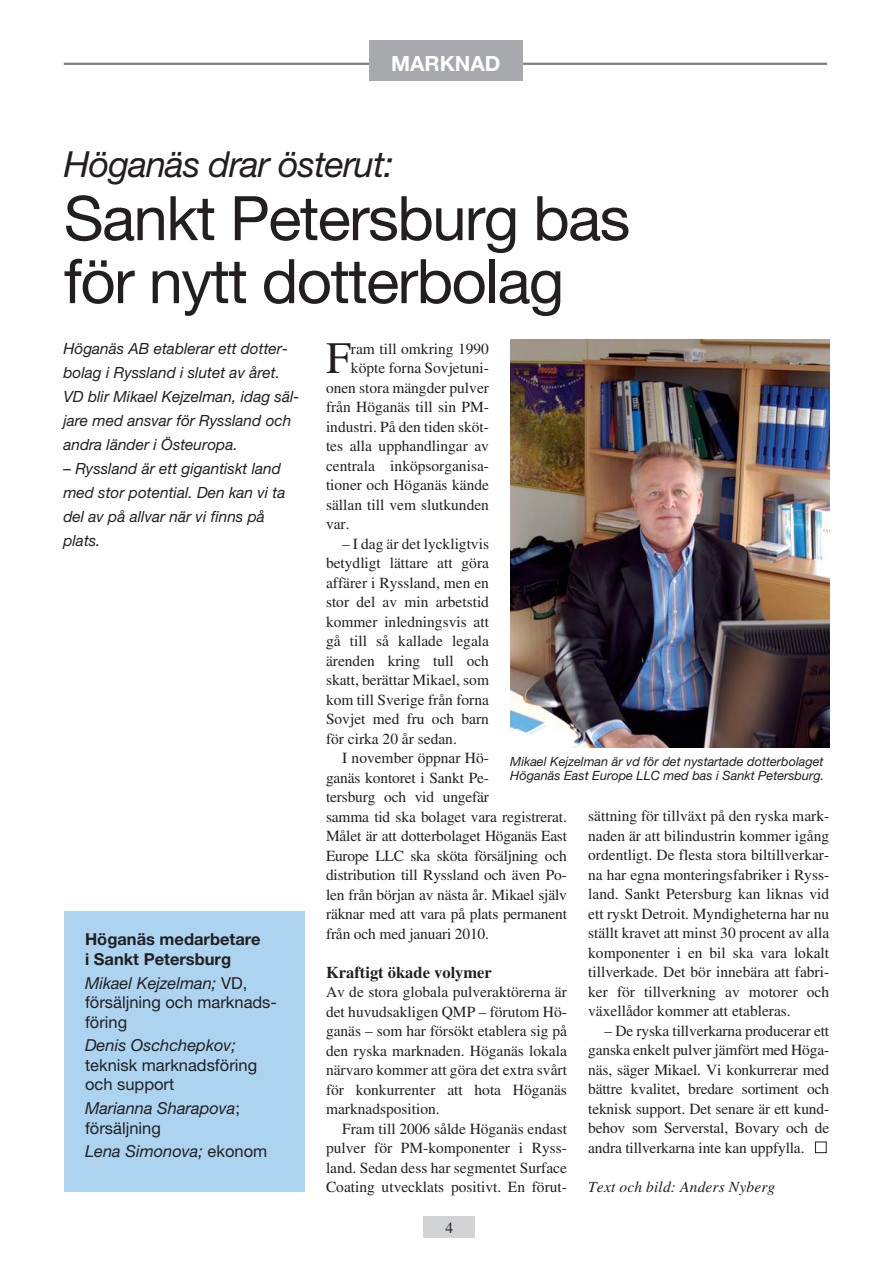
<style>
.page{position:relative;width:893px;height:1263px;background:#fff}
.page>*{position:absolute;margin:0;border:0;box-sizing:border-box;transform-origin:0 0}
.t1{font:61.5px/63px "Helvetica Neue";letter-spacing:-.025em;color:#231f20}
.t2{font:44.85px "Times";color:#231f20}
.t3{font:italic 36px "Helvetica Neue";letter-spacing:-.025em;color:#231f20}
.t4{font:700 21px "Helvetica Neue";color:#fff}
.t5{font:16.5px/19.5px "Helvetica Neue";color:#231f20}
.t6{font:italic 16.5px/19.5px "Helvetica Neue";color:#231f20}
.t7{font:700 16.5px/19.5px "Helvetica Neue";color:#231f20}
.t8{font:700 16.5px "Times";color:#231f20}
.t9{font:15.45px/19.5px "Times";color:#231f20;text-align:justify}
.t10{font:italic 15.45px/24px "Helvetica Neue";color:#231f20}
.t11{font:italic 15.45px "Times";letter-spacing:.01em;color:#231f20}
.t12{font:italic 12.75px/14.2px "Helvetica Neue";color:#231f20}
.s1{font-style:italic}
.s2{font-style:normal}
</style>
<div class="page">
<div style="left:424px;top:1216px;width:51px;height:21px;background:#d1d3d4"></div>
<img style="left:510px;top:339px;width:319px;height:408px">
<div style="left:64px;top:911px;width:241px;height:281px;background:#acd4f1"></div>
<hr style="left:64px;top:63px;width:763px;height:2px;background:#808285">
<div style="left:369px;top:40px;width:153px;height:41px;background:#a7a9ac"></div>
<h3 class="t4" style="left:391px;top:56px;width:111px">MARKNAD</h3>
<h3 class="t3" style="left:64px;top:151px;width:332px">Höganäs drar österut:</h3>
<h1 class="t1" style="left:64px;top:193px;width:568px">Sankt Petersburg bas för nytt dotterbolag</h1>
<p class="t10" style="left:63px;top:338px;width:238px">Höganäs AB etablerar ett dotter&shy;bolag i Ryssland i slutet av året.<br>VD blir Mikael Kejzelman, idag säl&shy;jare med ansvar för Ryssland och andra länder i Östeuropa.</p>
<p class="t10" style="left:63px;top:458px;width:224px">– Ryssland är ett gigantiskt land med stor potential. Den kan vi ta del av på allvar när vi finns på plats.</p>
<h2 class="t2" style="left:326px;top:342px;width:26px">F</h2>
<p class="t9" style="left:351px;top:340px;width:140px">ram till omkring 1990</p>
<p class="t9" style="left:351px;top:360px;width:140px">köpte forna Sovjetuni-</p>
<p class="t9" style="left:326px;top:379px;width:164px">onen stora mängder pulver</p>
<p class="t9" style="left:326px;top:399px;width:164px">från Höganäs till sin PM-</p>
<p class="t9" style="left:326px;top:418px;width:164px">industri. På den tiden sköt-</p>
<p class="t9" style="left:326px;top:438px;width:164px">tes alla upphandlingar av</p>
<p class="t9" style="left:326px;top:457px;width:164px">centrala inköpsorganisa-</p>
<p class="t9" style="left:326px;top:477px;width:164px">tioner och Höganäs kände</p>
<p class="t9" style="left:326px;top:496px;width:164px">sällan till vem slutkunden</p>
<p class="t9" style="left:326px;top:516px;width:25px">var.</p>
<p class="t9" style="left:326px;top:535px;width:164px;text-indent:16px">– I dag är det lyckligtvis betydligt lättare att göra affärer i Ryssland, men en stor del av min arbetstid kommer inledningsvis att gå till så kallade legala ärenden kring tull och skatt, berättar Mikael, som kom till Sverige från forna Sovjet med fru och barn för cirka 20 år sedan.</p>
<p class="t9" style="left:326px;top:750px;width:242px;text-align:left;text-indent:16px">I november öppnar Hö-<br>ganäs kontoret i Sankt Pe-<br>tersburg och vid ungefär<br>samma tid ska bolaget vara registrerat.<br>Målet är att dotterbolaget Höganäs East Europe LLC ska sköta för säljning och distribution till Ryssland och även Po&shy;len från början av nästa år. Mikael själv räknar med att vara på plats permanent från och med januari 2010.</p>
<p class="t8" style="left:326px;top:966px;width:167px">Kraftigt ökade volymer</p>
<p class="t9" style="left:326px;top:984px;width:242px">Av de stora globala pulveraktörerna är det huvudsakligen QMP – förutom Hö&shy;ganäs – som har försökt etablera sig på den ryska marknaden. Höganäs lokala närvaro kommer att göra det extra svårt för konkurrenter att hota Höganäs marknadsposition.</p>
<p class="t9" style="left:326px;top:1120px;width:242px;text-indent:16px">Fram till 2006 sålde Höganäs endast pulver för PM-komponenter i Ryss&shy;land. Sedan dess har segmentet Surface Coating utvecklats positivt. En förut-</p>
<p class="t12" style="left:510px;top:755px;width:316px">Mikael Kejzelman är vd för det nystartade dotterbolaget<br>Höganäs East Europe LLC med bas i Sankt Petersburg.</p>
<p class="t9" style="left:588px;top:808px;width:242px">sättning för tillväxt på den ryska mark&shy;naden är att bilindustrin kommer igång ordentligt. De flesta stora biltillverkar&shy;na har egna monteringsfabriker i Ryss&shy;land. Sankt Petersburg kan liknas vid ett ryskt Detroit. Myndigheterna har nu ställt kravet att minst 30 procent av alla komponenter i en bil ska vara lokalt tillverkade. Det bör innebära att fabri&shy;ker för tillverkning av motorer och växellådor kommer att etableras.</p>
<p class="t9" style="left:588px;top:1022px;width:242px;text-indent:16px">– De ryska tillverkarna producerar ett ganska enkelt pulver jämfört med Höga&shy;näs, säger Mikael. Vi konkurrerar med bättre kvalitet, bredare sortiment och teknisk support. Det senare är ett kund&shy;behov som Serverstal, Bovary och de andra tillverkarna inte kan uppfylla. ■</p>
<p class="t7" style="left:85px;top:931px;width:177px">Höganäs medarbetare i Sankt Petersburg</p>
<p class="t5" style="left:85px;top:974px;width:193px"><span class="s1">Mikael Kejzelman;</span> VD, försäljning och marknads&shy;föring</p>
<p class="t6" style="left:85px;top:1037px;width:152px">Denis Oschchepkov;</p>
<p class="t5" style="left:85px;top:1057px;width:174px">teknisk marknadsföring och support</p>
<p class="t6" style="left:85px;top:1100px;width:156px">Marianna Sharapova<span class="s2">; försäljning</span></p>
<p class="t6" style="left:85px;top:1143px;width:184px">Lena Simonova; <span class="s2">ekonom</span></p>
<p class="t11" style="left:588px;top:1181px;width:188px">Text och bild: Anders Nyberg</p>
<p class="t9" style="left:445px;top:1219px;width:9px">4</p>
</div>
